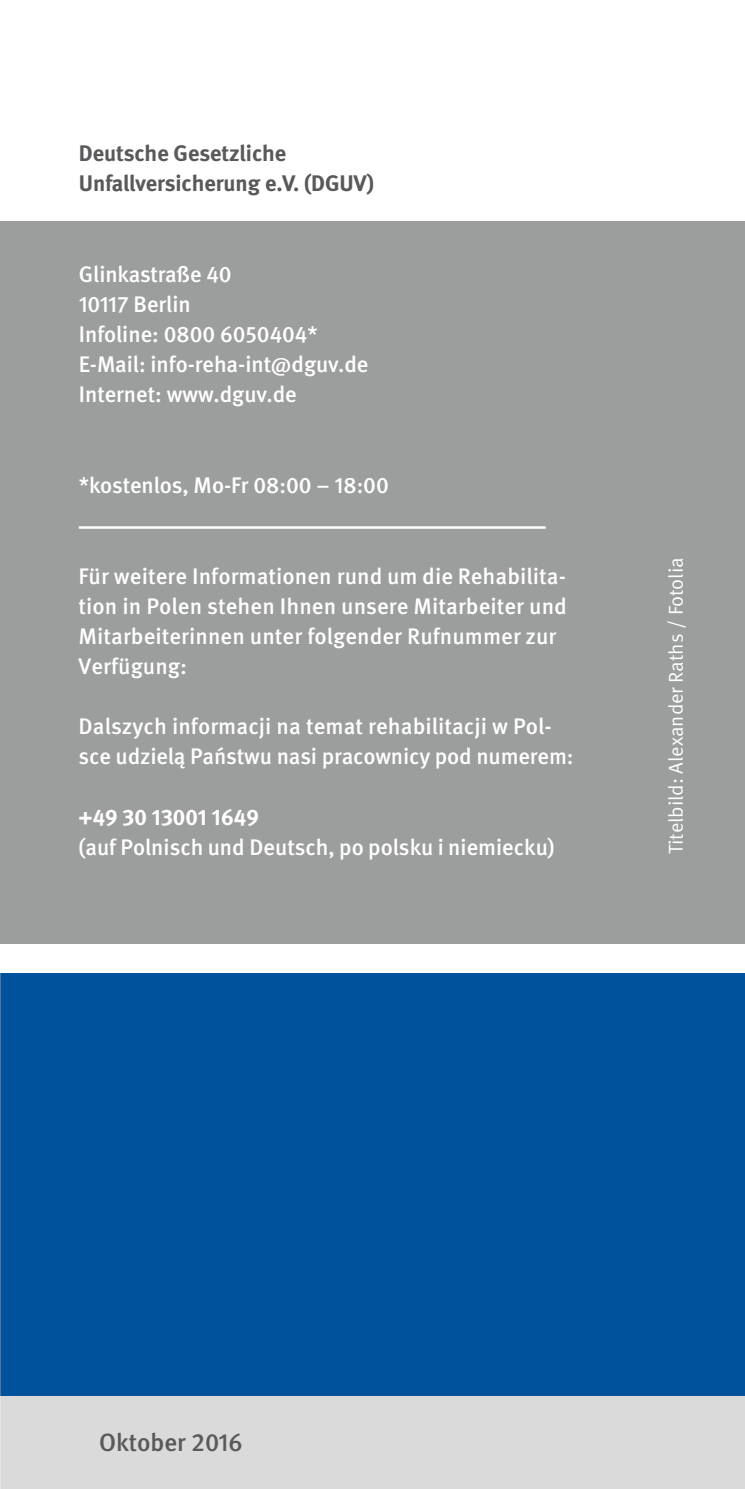
<style>
.page{position:relative;width:745px;height:1489px;background:#fff}
.page>*{position:absolute;margin:0;border:0;box-sizing:border-box;transform-origin:0 0}
.t1{font:500 25px "DGUV Meta";color:#58595b}
.Adresse_UVT-pl{font:500 22.5px/30.2px "Meta Pro";color:#fff}
.Adresse_UVT{font:500 22.5px/30px "DGUV Meta";color:#fff}
.Adresse_UVT-pl-2{font:500 22.5px/30.2px "DGUV Meta";color:#fff}
.Adresse_UVT-2{font:700 22.5px/30.2px "DGUV Meta";color:#58595b}
.t2{font:20px "Meta Pro Norm";color:#fff}
.s1{font-weight:700}
</style>
<div class="page">
<div style="left:0;top:973px;width:744px;height:515px;background:#00529c"></div>
<div style="left:0;top:1396px;width:744px;height:92px;background:#dadada"></div>
<div style="left:0;top:221px;width:744px;height:722px;background:#9c9d9d"></div>
<hr style="left:79px;top:526px;width:466px;height:2px;background:#fff">
<p class="Adresse_UVT-2" style="left:79px;top:139px;width:297px">Deutsche Gesetzliche<br>Unfallversicherung e.V. (DGUV)</p>
<p class="Adresse_UVT" style="left:79px;top:260px;width:291px">Glinkastraße 40<br>10117 Berlin<br>Infoline: 0800 6050404*<br>E-Mail: info-reha-int@dguv.de<br>Internet: www.dguv.de</p>
<p class="Adresse_UVT" style="left:79px;top:470px;width:311px">*kostenlos, Mo-Fr 08:00 – 18:00</p>
<p class="Adresse_UVT-pl" style="left:79px;top:559px;width:489px">Für weitere Informationen rund um die Rehabilita&shy;tion in Polen stehen Ihnen unsere Mitarbeiter und Mitarbeiterinnen unter folgender Rufnummer zur Verfügung:</p>
<p class="Adresse_UVT-pl" style="left:79px;top:710px;width:496px">Dalszych informacji na temat rehabilitacji w Pol&shy;sce udzielą Państwu nasi pracownicy pod numerem:</p>
<p class="Adresse_UVT-pl-2" style="left:79px;top:802px;width:477px"><span class="s1">+49 30 13001 1649<br></span>(auf Polnisch und Deutsch, po polsku i niemiecku)</p>
<p class="t2" style="left:660px;top:854px;width:298px;rotate:-90deg">Titelbild: Alexander Raths / Fotolia</p>
<p class="t1" style="left:99px;top:1427px;width:145px">Oktober 2016</p>
</div>
